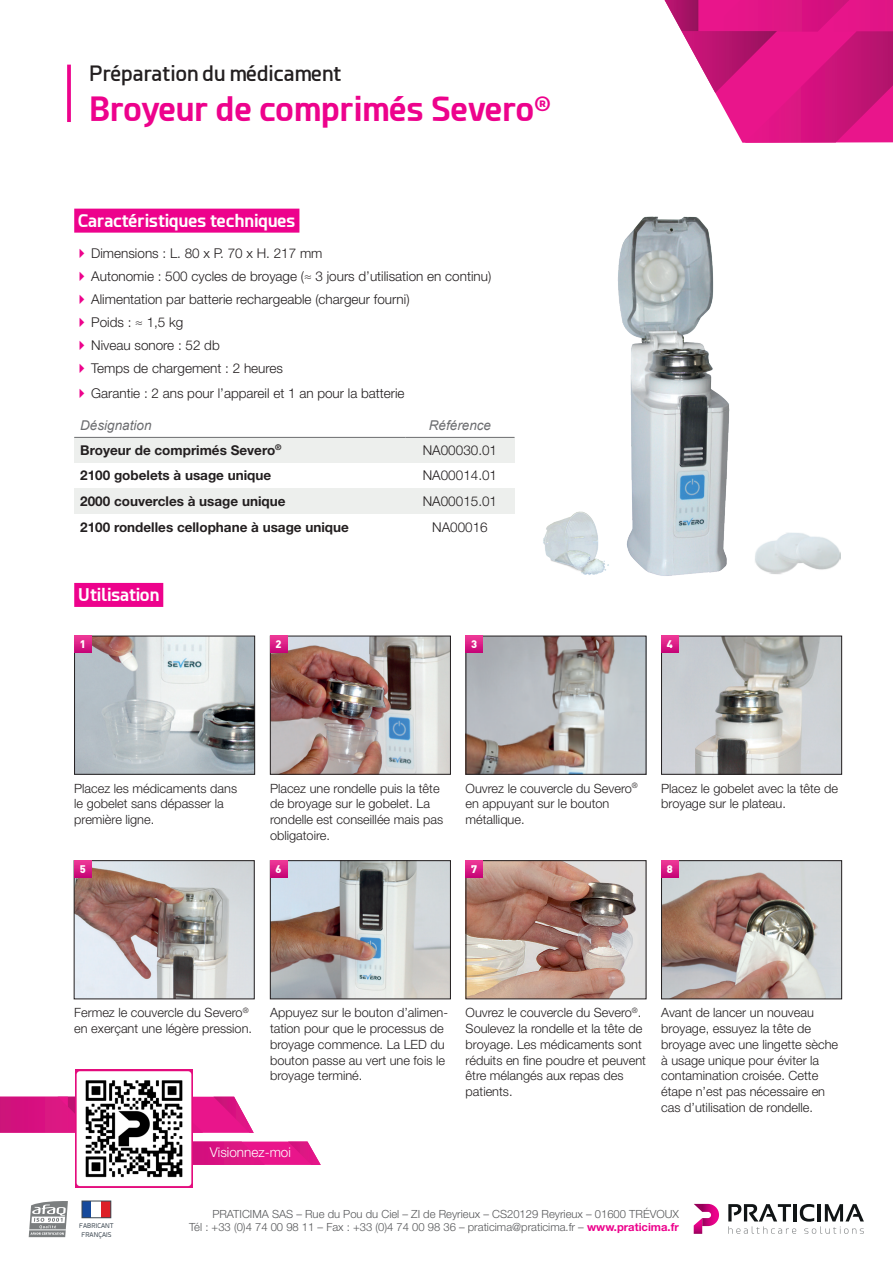
<style>
.page{position:relative;width:893px;height:1263px;background:#fff}
.page>*{position:absolute;margin:0;border:0;box-sizing:border-box;transform-origin:0 0}
.Titre_1{font:700 33px "Esphimere";color:#ed028c}
.Titre_2{font:600 20.85px "Esphimere";color:#231f20}
.Titre_1_page_2{font:700 17.25px "Esphimere";color:#fff}
.Texte_tableau{font:300 13.5px "Helvetica Neue LT Std";color:#231f20}
.t1{font:700 13.5px "Helvetica Neue LT Std";color:#231f20}
.t2{font:italic 13.5px "Arial";color:#6c6d70}
.Liste_à_puces_Page_2{font:300 13.5px "Helvetica Neue LT Std";color:#fff}
.Liste_à_puces_Page_2-2{font:300 12.75px/15.8px "Helvetica Neue LT Std";color:#231f20}
.TexteTABLEAU{font:300 11.25px "Helvetica Neue LT Std";color:#57585a}
.Texte_courant_PAGE_2{font:900 10.8px "DIN";color:#fff}
.t3{font:6.45px/8.6px "Esphimere";color:#3c4751;text-align:center}
.s1{font-weight:700;color:#ed028c}
</style>
<div class="page">
<div style="left:74px;top:209px;width:225px;height:24px;background:#ed028c"></div>
<div style="left:74px;top:583px;width:89px;height:24px;background:#ed028c"></div>
<div style="left:74px;top:437px;width:331px;height:26px;background:#edefed"></div>
<div style="left:405px;top:437px;width:109px;height:26px;background:#edefed"></div>
<div style="left:74px;top:488px;width:331px;height:26px;background:#edefed"></div>
<div style="left:405px;top:488px;width:109px;height:26px;background:#edefed"></div>
<hr style="left:74px;top:437px;width:331px;height:1px;background:#6c6d70">
<hr style="left:405px;top:437px;width:109px;height:1px;background:#6c6d70">
<svg style="left:665px;top:0;width:228px;height:143px"></svg>
<img style="left:543px;top:511px;width:63px;height:64px">
<img style="left:755px;top:532px;width:86px;height:42px">
<img style="left:607px;top:216px;width:123px;height:360px">
<img style="left:76px;top:638px;width:177px;height:135px">
<div style="left:74px;top:636px;width:181px;height:139px;border:1px solid #231f20"></div>
<img style="left:76px;top:862px;width:177px;height:135px">
<div style="left:74px;top:860px;width:181px;height:139px;border:1px solid #231f20"></div>
<svg style="left:74px;top:635px;width:17px;height:17px"></svg>
<svg style="left:74px;top:860px;width:17px;height:17px"></svg>
<img style="left:272px;top:638px;width:177px;height:135px">
<div style="left:270px;top:636px;width:181px;height:139px;border:1px solid #231f20"></div>
<img style="left:272px;top:862px;width:177px;height:135px">
<div style="left:270px;top:860px;width:181px;height:139px;border:1px solid #231f20"></div>
<svg style="left:270px;top:635px;width:17px;height:17px"></svg>
<svg style="left:270px;top:860px;width:17px;height:17px"></svg>
<img style="left:468px;top:638px;width:176px;height:135px">
<div style="left:466px;top:636px;width:180px;height:139px;border:1px solid #231f20"></div>
<img style="left:468px;top:862px;width:176px;height:135px">
<div style="left:466px;top:860px;width:180px;height:139px;border:1px solid #231f20"></div>
<svg style="left:466px;top:635px;width:17px;height:17px"></svg>
<svg style="left:466px;top:860px;width:17px;height:17px"></svg>
<img style="left:663px;top:638px;width:177px;height:135px">
<div style="left:661px;top:636px;width:181px;height:139px;border:1px solid #231f20"></div>
<img style="left:663px;top:862px;width:177px;height:135px">
<div style="left:661px;top:860px;width:181px;height:139px;border:1px solid #231f20"></div>
<svg style="left:661px;top:635px;width:17px;height:17px"></svg>
<svg style="left:661px;top:860px;width:17px;height:17px"></svg>
<svg style="left:728px;top:1204px;width:136px;height:30px"></svg>
<svg style="left:694px;top:1204px;width:25px;height:30px"></svg>
<div style="left:82px;top:1201px;width:10px;height:17px;background:#164a9c"></div>
<div style="left:101px;top:1201px;width:10px;height:17px;background:#dd2128"></div>
<div style="left:82px;top:1201px;width:29px;height:17px;border:1px solid #3c4751"></div>
<svg style="left:29px;top:1201px;width:39px;height:36px"></svg>
<hr style="left:29px;top:1229px;width:37px;height:1px;background:#fff">
<svg style="left:67px;top:65px;width:4px;height:57px"></svg>
<svg style="left:193px;top:1141px;width:128px;height:24px;background:#e1248d"></svg>
<svg style="left:0;top:1097px;width:254px;height:36px;background:#de258c"></svg>
<img style="left:75px;top:1069px;width:118px;height:118px">
<p class="Titre_2" style="left:89px;top:61px;width:254px">Préparation du médicament</p>
<p class="Titre_1" style="left:89px;top:89px;width:464px">Broyeur de comprimés Severo<sup>®</sup></p>
<p class="Titre_1_page_2" style="left:78px;top:210px;width:219px">Caractéristiques techniques</p>
<p class="Texte_tableau" style="left:91px;top:245px;width:233px">Dimensions : L. 80 x P. 70 x H. 217 mm</p>
<p class="Texte_tableau" style="left:91px;top:268px;width:402px">Autonomie : 500 cycles de broyage (≈ 3 jours d’utilisation en continu)</p>
<p class="Texte_tableau" style="left:91px;top:291px;width:320px">Alimentation par batterie rechargeable (chargeur fourni)</p>
<p class="Texte_tableau" style="left:91px;top:314px;width:94px">Poids : ≈ 1,5 kg</p>
<p class="Texte_tableau" style="left:91px;top:337px;width:130px">Niveau sonore : 52 db</p>
<p class="Texte_tableau" style="left:91px;top:360px;width:193px">Temps de chargement : 2 heures</p>
<p class="Texte_tableau" style="left:91px;top:385px;width:315px">Garantie : 2 ans pour l’appareil et 1 an pour la batterie</p>
<p class="t2" style="left:80px;top:416px;width:73px">Désignation</p>
<p class="t2" style="left:429px;top:416px;width:64px">Référence</p>
<p class="t1" style="left:80px;top:442px;width:203px">Broyeur de comprimés Severo<sup>®</sup></p>
<p class="Texte_tableau" style="left:423px;top:442px;width:76px">NA00030.01</p>
<p class="t1" style="left:80px;top:467px;width:193px">2100 gobelets à usage unique</p>
<p class="Texte_tableau" style="left:423px;top:467px;width:76px">NA00014.01</p>
<p class="t1" style="left:80px;top:493px;width:207px">2000 couvercles à usage unique</p>
<p class="Texte_tableau" style="left:423px;top:493px;width:76px">NA00015.01</p>
<p class="t1" style="left:80px;top:518px;width:270px">2100 rondelles cellophane à usage unique</p>
<p class="Texte_tableau" style="left:432px;top:518px;width:57px">NA00016</p>
<p class="Titre_1_page_2" style="left:78px;top:584px;width:83px">Utilisation</p>
<p class="Texte_courant_PAGE_2" style="left:80px;top:637px;width:8px">1</p>
<p class="Texte_courant_PAGE_2" style="left:276px;top:637px;width:8px">2</p>
<p class="Texte_courant_PAGE_2" style="left:471px;top:637px;width:8px">3</p>
<p class="Texte_courant_PAGE_2" style="left:667px;top:637px;width:8px">4</p>
<p class="Liste_à_puces_Page_2-2" style="left:74px;top:780px;width:164px">Placez les médicaments dans le gobelet sans dépasser la première ligne.</p>
<p class="Texte_courant_PAGE_2" style="left:80px;top:861px;width:8px">5</p>
<p class="Liste_à_puces_Page_2-2" style="left:270px;top:780px;width:175px">Placez une rondelle puis la tête de broyage sur le gobelet. La rondelle est conseillée mais pas obligatoire.</p>
<p class="Texte_courant_PAGE_2" style="left:276px;top:861px;width:8px">6</p>
<p class="Liste_à_puces_Page_2-2" style="left:466px;top:780px;width:174px">Ouvrez le couvercle du Severo<sup>® </sup>en appuyant sur le bouton métallique.</p>
<p class="Texte_courant_PAGE_2" style="left:471px;top:861px;width:8px">7</p>
<p class="Liste_à_puces_Page_2-2" style="left:661px;top:780px;width:178px">Placez le gobelet avec la tête de broyage sur le plateau.</p>
<p class="Texte_courant_PAGE_2" style="left:667px;top:861px;width:8px">8</p>
<p class="Liste_à_puces_Page_2-2" style="left:74px;top:1004px;width:179px">Fermez le couvercle du Severo<sup>® </sup>en exerçant une légère pression.</p>
<p class="Liste_à_puces_Page_2-2" style="left:270px;top:1004px;width:180px">Appuyez sur le bouton d’alimen&shy;tation pour que le processus de broyage commence. La LED du bouton passe au vert une fois le broyage terminé.</p>
<p class="Liste_à_puces_Page_2" style="left:210px;top:1144px;width:83px">Visionnez-moi</p>
<p class="Liste_à_puces_Page_2-2" style="left:466px;top:1004px;width:182px">Ouvrez le couvercle du Severo<sup>®</sup>.<br>Soulevez la rondelle et la tête de broyage. Les médicaments sont réduits en fine poudre et peuvent être mélangés aux repas des patients.</p>
<p class="Liste_à_puces_Page_2-2" style="left:661px;top:1004px;width:178px">Avant de lancer un nouveau broyage, essuyez la tête de broyage avec une lingette sèche à usage unique pour éviter la contamination croisée. Cette étape n’est pas nécessaire en cas d’utilisation de rondelle.</p>
<p class="t3" style="left:79px;top:1221px;width:36px">FABRICANT<br>FRANÇAIS</p>
<p class="TexteTABLEAU" style="left:212px;top:1207px;width:468px">PRATICIMA SAS – Rue du Pou du Ciel – ZI de Reyrieux – CS20129 Reyrieux – 01600 TRÉVOUX</p>
<p class="TexteTABLEAU" style="left:189px;top:1220px;width:491px">Tél : +33 (0)4 74 00 98 11 – Fax : +33 (0)4 74 00 98 36 – praticima@praticima.fr – <span class="s1">www.praticima.fr</span></p>
</div>
